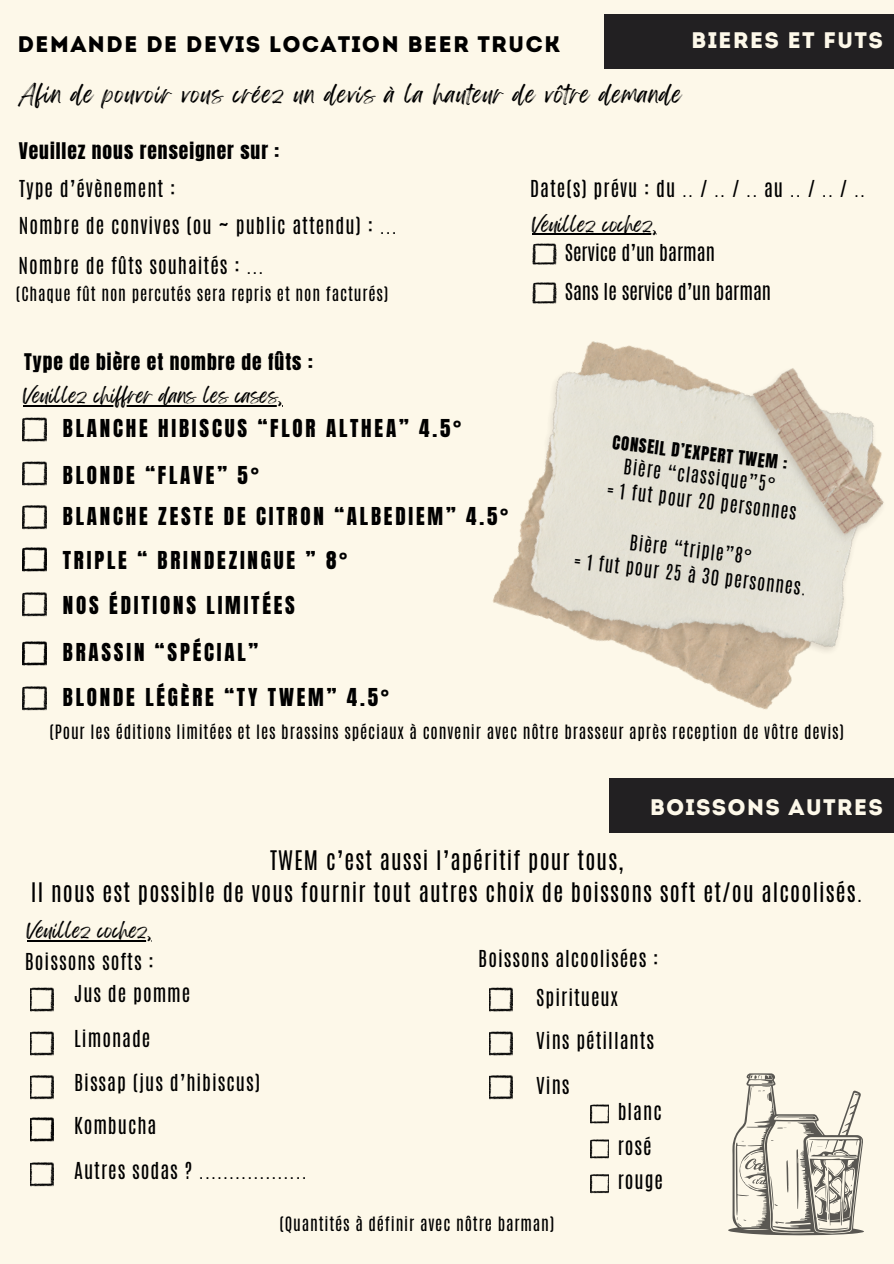
<style>
.page{position:relative;width:894px;height:1264px;background:#fff}
.page>*{position:absolute;margin:0;border:0;box-sizing:border-box;transform-origin:0 0}
.t1{font:22.5px/31.5px "Antonio";letter-spacing:.05em;color:#000;text-align:center}
.t2{font:22.5px "Intro";letter-spacing:.05em;color:#000}
.t3{font:22.5px "Intro";letter-spacing:.05em;color:#fdf8e9}
.t4{font:21px "Anton";letter-spacing:.135em;color:#000}
.t5{font:20.55px "Feeling Passionate";letter-spacing:.05em;color:#000}
.t6{font:19.5px "Antonio";letter-spacing:.05em;color:#000}
.t7{font:19.5px "Anton";letter-spacing:.05em;color:#000}
.t8{font:19.5px "Antonio";color:#000}
.t9{font:18px/24.8px "Antonio";color:#000}
.t10{font:18px "Feeling Passionate";color:#000}
.t11{font:16.5px "Antonio";letter-spacing:.05em;color:#000}
.t12{font:16.5px "Anton";color:#000}
</style>
<div class="page">
<div style="left:0;top:0;width:893px;height:1263px;background:#fdf8e9"></div>
<div style="left:604px;top:15px;width:289px;height:54px;background:#222022"></div>
<img style="left:532px;top:243px;width:24px;height:43px">
<img style="left:23px;top:417px;width:24px;height:199px">
<img style="left:23px;top:641px;width:24px;height:69px">
<img style="left:30px;top:987px;width:24px;height:199px">
<img style="left:489px;top:987px;width:24px;height:113px">
<img style="left:590px;top:1104px;width:18px;height:90px">
<img style="left:493px;top:286px;width:391px;height:424px">
<div style="left:608px;top:778px;width:285px;height:54px;background:#222022"></div>
<svg style="left:728px;top:1073px;width:135px;height:162px"></svg>
<hr style="left:532px;top:234px;width:124px;height:1px;background:#000">
<hr style="left:23px;top:405px;width:259px;height:2px;background:#000">
<hr style="left:27px;top:940px;width:125px;height:1px;background:#000">
<h1 class="t3" style="left:691px;top:31px;width:193px">BIERES ET FUTS</h1>
<h3 class="t2" style="left:17px;top:35px;width:544px">DEMANDE DE DEVIS LOCATION BEER TRUCK</h3>
<h3 class="t5" style="left:19px;top:77px;width:664px">Afin de pouvoir vous créez un devis à la hauteur de vôtre demande</h3>
<p class="t7" style="left:19px;top:137px;width:262px">Veuillez nous renseigner sur :</p>
<h1 class="t6" style="left:19px;top:175px;width:158px">Type d’évènement :</h1>
<p class="t6" style="left:530px;top:175px;width:336px">Date(s) prévu : du .. / .. / .. au .. / .. / ..</p>
<h1 class="t6" style="left:19px;top:211px;width:379px">Nombre de convives (ou ~ public attendu) : ...</h1>
<p class="t6" style="left:19px;top:252px;width:246px">Nombre de fûts souhaités : ...</p>
<p class="t11" style="left:16px;top:282px;width:374px">(Chaque fût non percutés sera repris et non facturés)</p>
<h1 class="t7" style="left:24px;top:348px;width:290px">Type de bière et nombre de fûts :</h1>
<h3 class="t10" style="left:23px;top:381px;width:260px">Veuillez chiffrer dans les cases,</h3>
<p class="t4" style="left:63px;top:413px;width:400px">BLANCHE HIBISCUS “FLOR ALTHEA” 4.5°</p>
<h1 class="t4" style="left:63px;top:459px;width:197px">BLONDE “FLAVE” 5°</h1>
<h1 class="t4" style="left:63px;top:501px;width:447px">BLANCHE ZESTE DE CITRON “ALBEDIEM” 4.5°</h1>
<h1 class="t4" style="left:63px;top:545px;width:286px">TRIPLE “ BRINDEZINGUE ” 8°</h1>
<p class="t4" style="left:63px;top:590px;width:233px">NOS ÉDITIONS LIMITÉES</p>
<p class="t4" style="left:63px;top:637px;width:197px">BRASSIN “SPÉCIAL”</p>
<p class="t4" style="left:63px;top:682px;width:327px">BLONDE LÉGÈRE “TY TWEM” 4.5°</p>
<h3 class="t10" style="left:532px;top:209px;width:126px">Veuillez cochez,</h3>
<h1 class="t8" style="left:564px;top:238px;width:152px">Service d’un barman</h1>
<h2 class="t8" style="left:564px;top:277px;width:208px">Sans le service d’un barman</h2>
<p class="t12" style="left:614px;top:430px;width:177px;rotate:7deg">CONSEIL D’EXPERT TWEM :</p>
<p class="t9" style="left:611px;top:452px;width:192px;text-indent:13px;rotate:7deg">Bière “classique”5°<br>= 1 fut pour 20 personnes</p>
<p class="t9" style="left:579px;top:523px;width:235px;text-align:center;rotate:7deg">Bière “triple”8°<br>= 1 fut pour 25 à 30 personnes.</p>
<h3 class="t11" style="left:49px;top:720px;width:796px">(Pour les éditions limitées et les brassins spéciaux à convenir avec nôtre brasseur après reception de vôtre devis)</h3>
<h3 class="t3" style="left:649px;top:798px;width:235px">BOISSONS AUTRES</h3>
<h3 class="t1" style="left:31px;top:844px;width:833px">TWEM c’est aussi l’apéritif pour tous,<br>Il nous est possible de vous fournir tout autres choix de boissons soft et/ou alcoolisés.</h3>
<h3 class="t10" style="left:27px;top:915px;width:126px">Veuillez cochez,</h3>
<h3 class="t6" style="left:25px;top:948px;width:130px">Boissons softs :</h3>
<h3 class="t6" style="left:74px;top:980px;width:118px">Jus de pomme</h3>
<h3 class="t6" style="left:74px;top:1024px;width:78px">Limonade</h3>
<h3 class="t6" style="left:74px;top:1069px;width:187px">Bissap (jus d’hibiscus)</h3>
<h3 class="t6" style="left:74px;top:1111px;width:84px">Kombucha</h3>
<p class="t6" style="left:74px;top:1157px;width:234px">Autres sodas ? ..................</p>
<h3 class="t6" style="left:478px;top:944px;width:182px">Boissons alcoolisées :</h3>
<p class="t6" style="left:536px;top:983px;width:83px">Spiritueux</p>
<h3 class="t6" style="left:536px;top:1026px;width:120px">Vins pétillants</h3>
<h3 class="t6" style="left:536px;top:1071px;width:35px">Vins</h3>
<h3 class="t6" style="left:617px;top:1097px;width:45px">blanc</h3>
<h3 class="t6" style="left:617px;top:1132px;width:35px">rosé</h3>
<p class="t6" style="left:617px;top:1166px;width:47px">rouge</p>
<h3 class="t11" style="left:279px;top:1212px;width:276px">(Quantités à définir avec nôtre barman)</h3>
</div>
